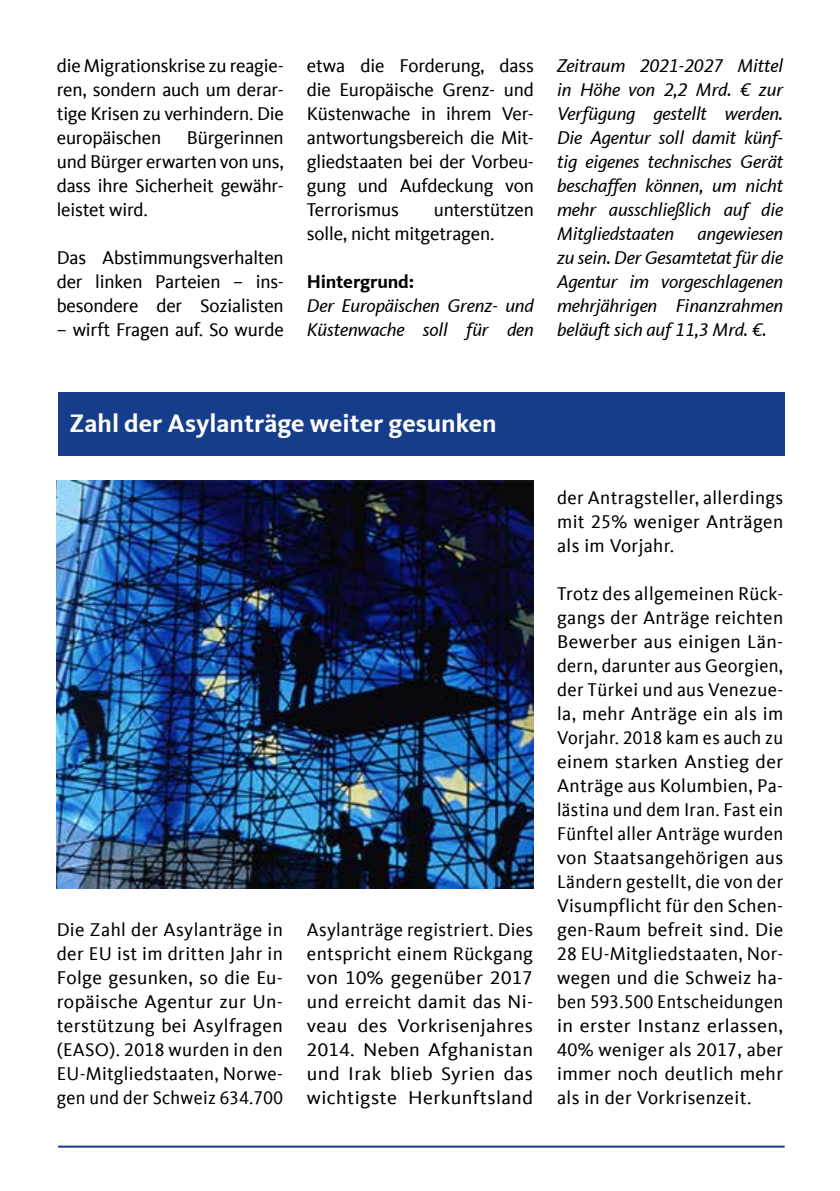
<style>
.page{position:relative;width:840px;height:1191px;background:#fff}
.page>*{position:absolute;margin:0;border:0;box-sizing:border-box;transform-origin:0 0}
.t1{font:700 26px "CDU Kievit Tab";color:#fff}
.t2{font:19px/24px "CDU Kievit Tab";letter-spacing:-.01em;color:#000;text-align:justify}
.t3{font:italic 19px/24px "CDU Kievit Tab";letter-spacing:-.01em;color:#000}
.t4{font:700 19px "CDU Kievit Tab";letter-spacing:-.01em;color:#000}
</style>
<div class="page">
<hr style="left:58px;top:1145px;width:726px;height:2px;background:#153d8a">
<div style="left:58px;top:393px;width:726px;height:63px;background:#153d8a"></div>
<img style="left:57px;top:480px;width:476px;height:408px">
<p class="t2" style="left:57px;top:54px;width:228px">die Migrationskrise zu reagie&shy;ren, sondern auch um derar&shy;tige Krisen zu verhindern. Die europäischen</p>
<p class="t2" style="left:57px;top:126px;width:228px;text-indent:130px">Bürgerinnen und Bürger erwarten von uns, dass ihre Sicherheit gewähr&shy;leistet wird.</p>
<p class="t2" style="left:57px;top:246px;width:228px">Das Abstimmungsverhalten der linken Parteien – ins&shy;besondere der Sozialisten</p>
<p class="t2" style="left:57px;top:318px;width:228px">– wirft Fragen auf. So wurde</p>
<p class="t2" style="left:307px;top:54px;width:228px">etwa die Forderung, dass die Europäische Grenz- und Küstenwache in ihrem Ver&shy;antwortungsbereich die Mit&shy;gliedstaaten bei der Vorbeu&shy;gung und Aufdeckung von Terrorismus</p>
<p class="t2" style="left:307px;top:198px;width:228px;text-indent:127px">unterstützen solle, nicht mitgetragen.</p>
<p class="t4" style="left:307px;top:270px;width:109px">Hintergrund:</p>
<p class="t3" style="left:307px;top:294px;width:228px">Der Europäischen Grenz- und<br>Küstenwache soll für den</p>
<p class="t3" style="left:556px;top:54px;width:227px;text-align:justify">Zeitraum 2021-2027 Mittel in Höhe von 2,2 Mrd. € zur Verfügung gestellt werden.<br>Die Agentur soll damit künf&shy;tig eigenes technisches Gerät beschaffen können, um nicht mehr ausschließlich auf die Mitgliedstaaten angewiesen zu sein. Der Gesamtetat für die Agentur im vorgeschlagenen mehrjährigen Finanzrahmen beläuft sich auf 11,3 Mrd. €.</p>
<h1 class="t1" style="left:69px;top:408px;width:428px">Zahl der Asylanträge weiter gesunken</h1>
<p class="t2" style="left:57px;top:918px;width:227px">Die Zahl der Asylanträge in der EU ist im dritten Jahr in Folge gesunken, so die Eu&shy;ropäische Agentur zur Un&shy;terstützung bei Asylfragen (EASO). 2018 wurden in den EU-Mitgliedstaaten, Norwe&shy;gen und der Schweiz 634.700</p>
<p class="t2" style="left:307px;top:918px;width:227px">Asylanträge registriert. Dies entspricht einem Rückgang von 10% gegenüber 2017 und erreicht damit das Ni&shy;veau des Vorkrisenjahres 2014. Neben Afghanistan und Irak blieb Syrien das wichtigste Herkunftsland</p>
<p class="t2" style="left:556px;top:486px;width:227px">der Antragsteller, allerdings mit 25% weniger Anträgen als im Vorjahr.</p>
<p class="t2" style="left:556px;top:582px;width:227px">Trotz des allgemeinen Rück&shy;gangs der Anträge reichten Bewerber aus einigen Län&shy;dern, darunter aus Georgien, der Türkei und aus Venezue&shy;la, mehr Anträge ein als im Vorjahr. 2018 kam es auch zu einem starken Anstieg der Anträge aus Kolumbien, Pa&shy;lästina und dem Iran. Fast ein Fünftel aller Anträge wurden von Staatsangehörigen aus Ländern gestellt, die von der Visumpflicht für den Schen&shy;gen-Raum befreit sind. Die 28 EU-Mitgliedstaaten, Nor&shy;wegen und die Schweiz ha&shy;ben 593.500 Entscheidungen in erster Instanz erlassen, 40% weniger als 2017, aber immer noch deutlich mehr als in der Vorkrisenzeit.</p>
</div>
